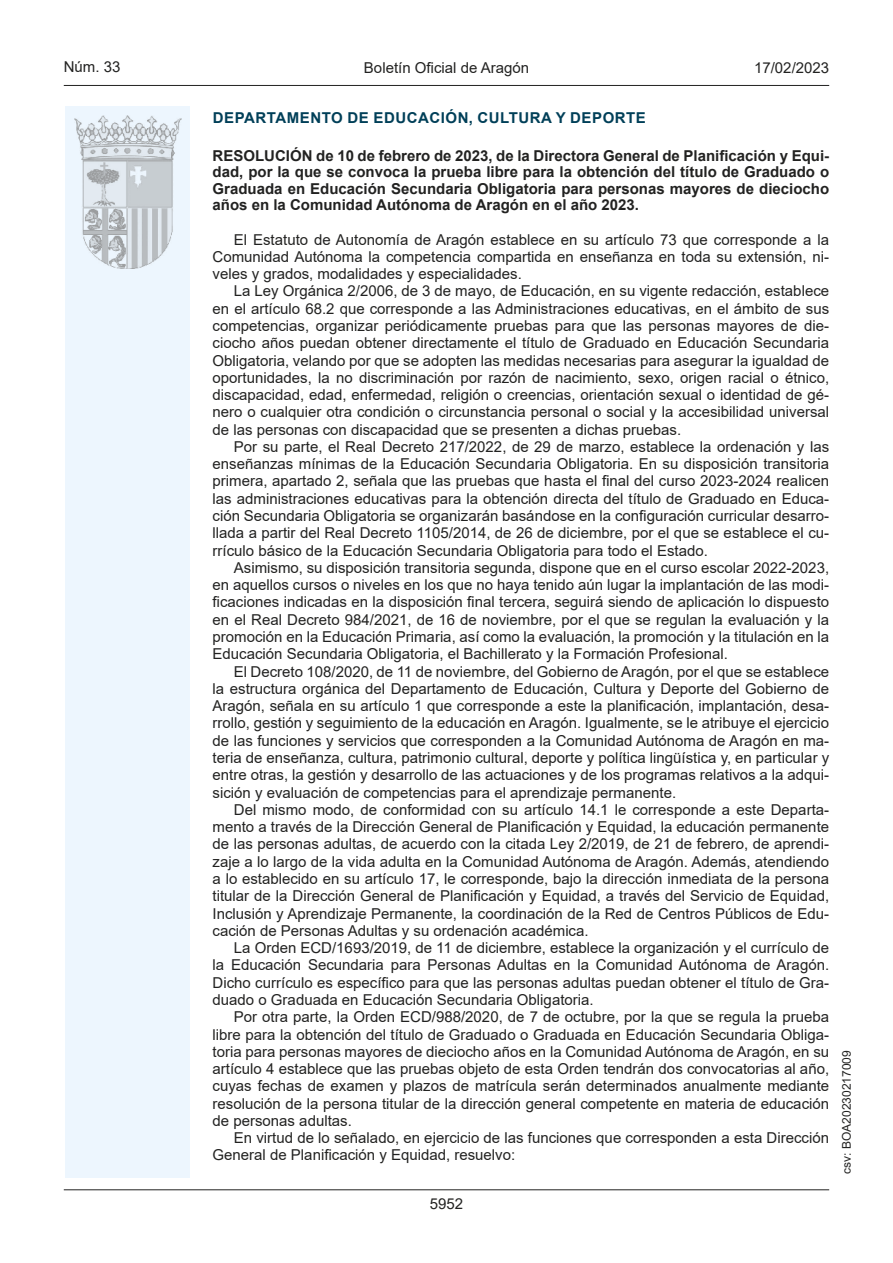
<style>
.page{position:relative;width:893px;height:1263px;background:#fff}
.page>*{position:absolute;margin:0;border:0;box-sizing:border-box;transform-origin:0 0}
.inicio_de_parrafo{font:15px/17.2px "Arial";color:#222221;text-align:justify}
.Titulo_text{font:700 15px/16.5px "Arial";color:#222221;text-align:justify}
.emisor_text{font:15px "Arial Bold MT2";letter-spacing:.035em;color:#003f58}
.estilo_head-c{font:15px "Arial";color:#222221}
.estilo_head-d{font:15px "Arial MT2";color:#222221}
.estilo_head-i{font:15px "Arial MT2";color:#222221}
.numero_pagina{font:15px "Arial MT2";color:#222221}
.estilo_head-i-2{font:12px "Arial MT2";color:#222221}
</style>
<div class="page">
<div style="left:65px;top:106px;width:125px;height:1072px;background:#edf6fe"></div>
<img style="left:75px;top:115px;width:106px;height:153px">
<hr style="left:64px;top:85px;width:765px;height:1px;background:#222221">
<hr style="left:64px;top:1189px;width:765px;height:1px;background:#222221">
<p class="estilo_head-i" style="left:64px;top:57px;width:58px">Núm. 33</p>
<p class="estilo_head-c" style="left:364px;top:57px;width:167px">Boletín Oficial de Aragón</p>
<p class="estilo_head-d" style="left:754px;top:57px;width:77px">17/02/2023</p>
<h5 class="emisor_text" style="left:213px;top:107px;width:435px">DEPARTAMENTO DE EDUCACIÓN, CULTURA Y DEPORTE</h5>
<p class="Titulo_text" style="left:213px;top:147px;width:618px">RESOLUCIÓN de 10 de febrero de 2023, de la Directora General de Planificación y Equi&shy;dad, por la que se convoca la prueba libre para la obtención del título de Graduado o Graduada en Educación Secundaria Obligatoria para personas mayores de dieciocho años en la Comunidad Autónoma de Aragón en el año 2023.</p>
<p class="inicio_de_parrafo" style="left:213px;top:231px;width:618px;text-indent:21px">El Estatuto de Autonomía de Aragón establece en su artículo 73 que corresponde a la Comunidad Autónoma la competencia compartida en enseñanza en toda su extensión, ni&shy;veles y grados, modalidades y especialidades.</p>
<p class="inicio_de_parrafo" style="left:213px;top:282px;width:618px;text-indent:21px">La Ley Orgánica 2/2006, de 3 de mayo, de Educación, en su vigente redacción, establece en el artículo 68.2 que corresponde a las Administraciones educativas, en el ámbito de sus competencias, organizar periódicamente pruebas para que las personas mayores de die&shy;ciocho años puedan obtener directamente el título de Graduado en Educación Secundaria Obligatoria, velando por que se adopten las medidas necesarias para asegurar la igualdad de oportunidades, la no discriminación por razón de nacimiento, sexo, origen racial o étnico, discapacidad, edad, enfermedad, religión o creencias, orientación sexual o identidad de gé&shy;nero o cualquier otra condición o circunstancia personal o social y la accesibilidad universal de las personas con discapacidad que se presenten a dichas pruebas.</p>
<p class="inicio_de_parrafo" style="left:213px;top:438px;width:618px;text-indent:21px">Por su parte, el Real Decreto 217/2022, de 29 de marzo, establece la ordenación y las enseñanzas mínimas de la Educación Secundaria Obligatoria. En su disposición transitoria primera, apartado 2, señala que las pruebas que hasta el final del curso 2023-2024 realicen las administraciones educativas para la obtención directa del título de Graduado en Educa&shy;ción Secundaria Obligatoria se organizarán basándose en la configuración curricular desarro&shy;llada a partir del Real Decreto 1105/2014, de 26 de diciembre, por el que se establece el cu&shy;rrículo básico de la Educación Secundaria Obligatoria para todo el Estado.</p>
<p class="inicio_de_parrafo" style="left:213px;top:559px;width:618px;text-indent:21px">Asimismo, su disposición transitoria segunda, dispone que en el curso escolar 2022-2023, en aquellos cursos o niveles en los que no haya tenido aún lugar la implantación de las modi&shy;ficaciones indicadas en la disposición final tercera, seguirá siendo de aplicación lo dispuesto en el Real Decreto 984/2021, de 16 de noviembre, por el que se regulan la evaluación y la promoción en la Educación Primaria, así como la evaluación, la promoción y la titulación en la Educación Secundaria Obligatoria, el Bachillerato y la Formación Profesional.</p>
<p class="inicio_de_parrafo" style="left:213px;top:663px;width:618px;text-indent:21px">El Decreto 108/2020, de 11 de noviembre, del Gobierno de Aragón, por el que se establece la estructura orgánica del Departamento de Educación, Cultura y Deporte del Gobierno de Aragón, señala en su artículo 1 que corresponde a este la planificación, implantación, desa&shy;rrollo, gestión y seguimiento de la educación en Aragón. Igualmente, se le atribuye el ejercicio de las funciones y servicios que corresponden a la Comunidad Autónoma de Aragón en ma&shy;teria de enseñanza, cultura, patrimonio cultural, deporte y política lingüística y, en particular y entre otras, la gestión y desarrollo de las actuaciones y de los programas relativos a la adqui&shy;sición y evaluación de competencias para el aprendizaje permanente.</p>
<p class="inicio_de_parrafo" style="left:213px;top:801px;width:618px;text-indent:21px">Del mismo modo, de conformidad con su artículo 14.1 le corresponde a este Departa&shy;mento a través de la Dirección General de Planificación y Equidad, la educación permanente de las personas adultas, de acuerdo con la citada Ley 2/2019, de 21 de febrero, de aprendi&shy;zaje a lo largo de la vida adulta en la Comunidad Autónoma de Aragón. Además, atendiendo a lo establecido en su artículo 17, le corresponde, bajo la dirección inmediata de la persona titular de la Dirección General de Planificación y Equidad, a través del Servicio de Equidad, Inclusión y Aprendizaje Permanente, la coordinación de la Red de Centros Públicos de Edu&shy;cación de Personas Adultas y su ordenación académica.</p>
<p class="inicio_de_parrafo" style="left:213px;top:939px;width:618px;text-indent:21px">La Orden ECD/1693/2019, de 11 de diciembre, establece la organización y el currículo de la Educación Secundaria para Personas Adultas en la Comunidad Autónoma de Aragón.<br>Dicho currículo es específico para que las personas adultas puedan obtener el título de Gra&shy;duado o Graduada en Educación Secundaria Obligatoria.</p>
<p class="inicio_de_parrafo" style="left:213px;top:1008px;width:618px;text-indent:21px">Por otra parte, la Orden ECD/988/2020, de 7 de octubre, por la que se regula la prueba libre para la obtención del título de Graduado o Graduada en Educación Secundaria Obliga&shy;toria para personas mayores de dieciocho años en la Comunidad Autónoma de Aragón, en su artículo 4 establece que las pruebas objeto de esta Orden tendrán dos convocatorias al año, cuyas fechas de examen y plazos de matrícula serán determinados anualmente mediante resolución de la persona titular de la dirección general competente en materia de educación de personas adultas.</p>
<p class="inicio_de_parrafo" style="left:213px;top:1129px;width:618px;text-indent:21px">En virtud de lo señalado, en ejercicio de las funciones que corresponden a esta Dirección<br>General de Planificación y Equidad, resuelvo:</p>
<p class="numero_pagina" style="left:430px;top:1193px;width:35px">5952</p>
<p class="estilo_head-i-2" style="left:838px;top:1174px;width:125px;rotate:-90deg">csv: BOA20230217009</p>
</div>
